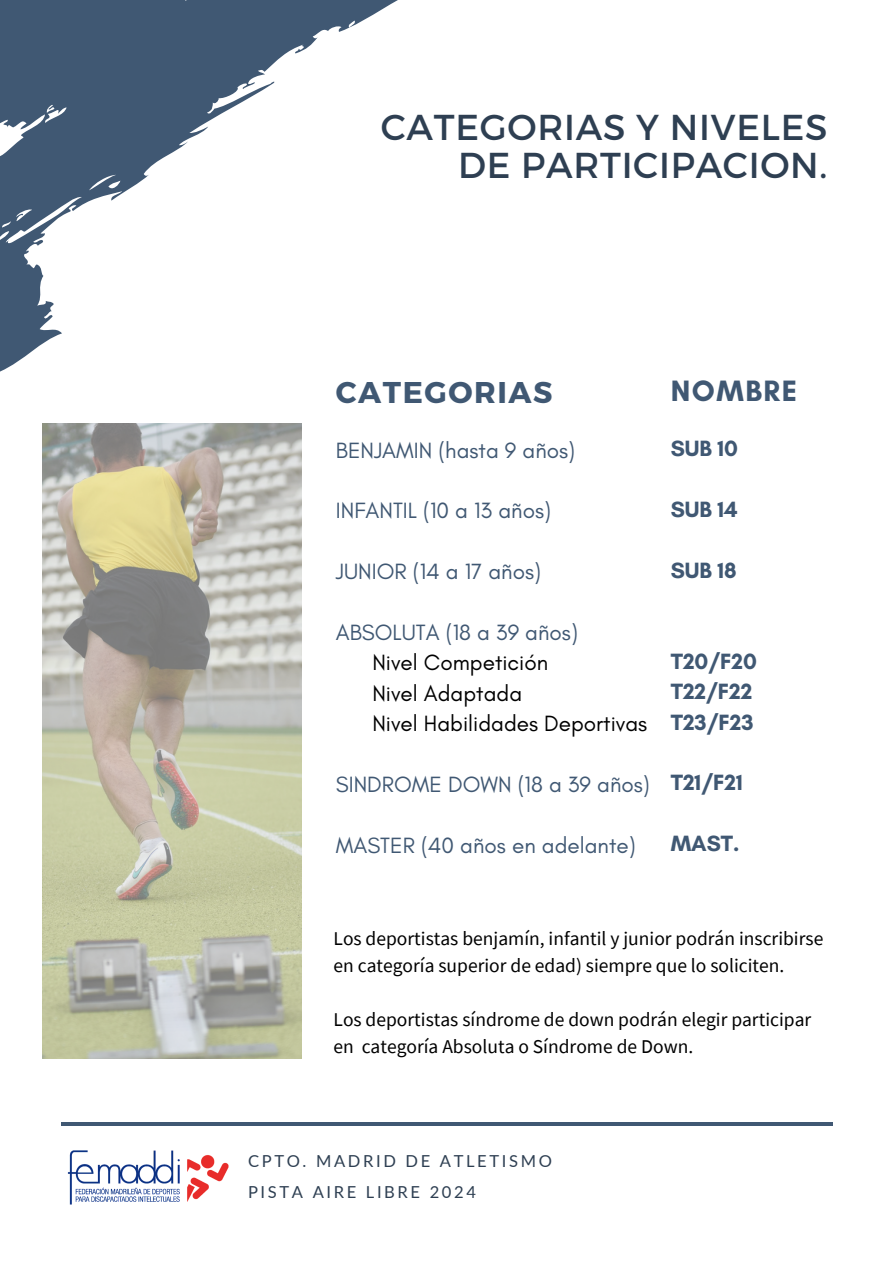
<style>
.page{position:relative;width:893px;height:1264px;background:#fff}
.page>*{position:absolute;margin:0;border:0;box-sizing:border-box;transform-origin:0 0}
.t1{font:36px/38.2px "Montserrat";letter-spacing:.02em;color:#2e3f52;text-align:right}
.t2{font:700 30px "Montserrat";letter-spacing:.05em;color:#405873}
.t3{font:700 30px "Glacial Indifference";letter-spacing:.05em;color:#405873}
.t4{font:22.5px "Glacial Indifference";color:#405873}
.t5{font:22.5px/30.3px "Glacial Indifference";color:#000}
.t6{font:700 22.5px/30.3px "Glacial Indifference";color:#405873}
.t7{font:19.5px/27px "Source Sans Pro";color:#000}
.t8{font:16.5px "Lato";letter-spacing:.16em;color:#2e3f52}
.s1{color:#405873}
</style>
<div class="page">
<svg style="left:0;top:0;width:398px;height:713px"></svg>
<hr style="left:62px;top:1122px;width:770px;height:3px;background:#405873">
<img style="left:43px;top:423px;width:259px;height:635px">
<img style="left:67px;top:1150px;width:162px;height:55px">
<h3 class="t1" style="left:381px;top:106px;width:448px">CATEGORIAS Y NIVELES<br>DE PARTICIPACION.</h3>
<p class="t2" style="left:336px;top:372px;width:218px">CATEGORIAS</p>
<h1 class="t4" style="left:336px;top:436px;width:241px">BENJAMIN (hasta 9 años)</h1>
<h2 class="t4" style="left:336px;top:497px;width:217px">INFANTIL (10 a 13 años)</h2>
<h4 class="t4" style="left:336px;top:558px;width:207px">JUNIOR (14 a 17 años)</h4>
<h4 class="t5" style="left:372px;top:617px;width:276px;text-indent:-36px"><span class="s1">ABSOLUTA (18 a 39 años)<br></span>Nivel Competición<br>Nivel Adaptada<br>Nivel Habilidades Deportivas</h4>
<h4 class="t4" style="left:336px;top:770px;width:315px">SINDROME DOWN (18 a 39 años)</h4>
<h4 class="t4" style="left:336px;top:831px;width:301px">MASTER (40 años en adelante)</h4>
<h4 class="t3" style="left:670px;top:373px;width:128px">NOMBRE</h4>
<h4 class="t6" style="left:670px;top:433px;width:69px">SUB 10</h4>
<h2 class="t6" style="left:670px;top:494px;width:69px">SUB 14</h2>
<h3 class="t6" style="left:670px;top:554px;width:68px">SUB 18</h3>
<h3 class="t6" style="left:670px;top:645px;width:88px">T20/F20<br>T22/F22<br>T23/F23</h3>
<h3 class="t6" style="left:670px;top:767px;width:74px">T21/F21</h3>
<h3 class="t6" style="left:670px;top:828px;width:70px">MAST.</h3>
<p class="t7" style="left:333px;top:924px;width:491px">Los deportistas benjamín, infantil y junior podrán inscribirse en categoría superior de edad) siempre que lo soliciten.</p>
<p class="t7" style="left:333px;top:1005px;width:479px">Los deportistas síndrome de down podrán elegir participar en categoría Absoluta o Síndrome de Down.</p>
<h5 class="t8" style="left:248px;top:1150px;width:305px">CPTO. MADRID DE ATLETISMO</h5>
<h5 class="t8" style="left:248px;top:1181px;width:229px">PISTA AIRE LIBRE 2024</h5>
</div>
